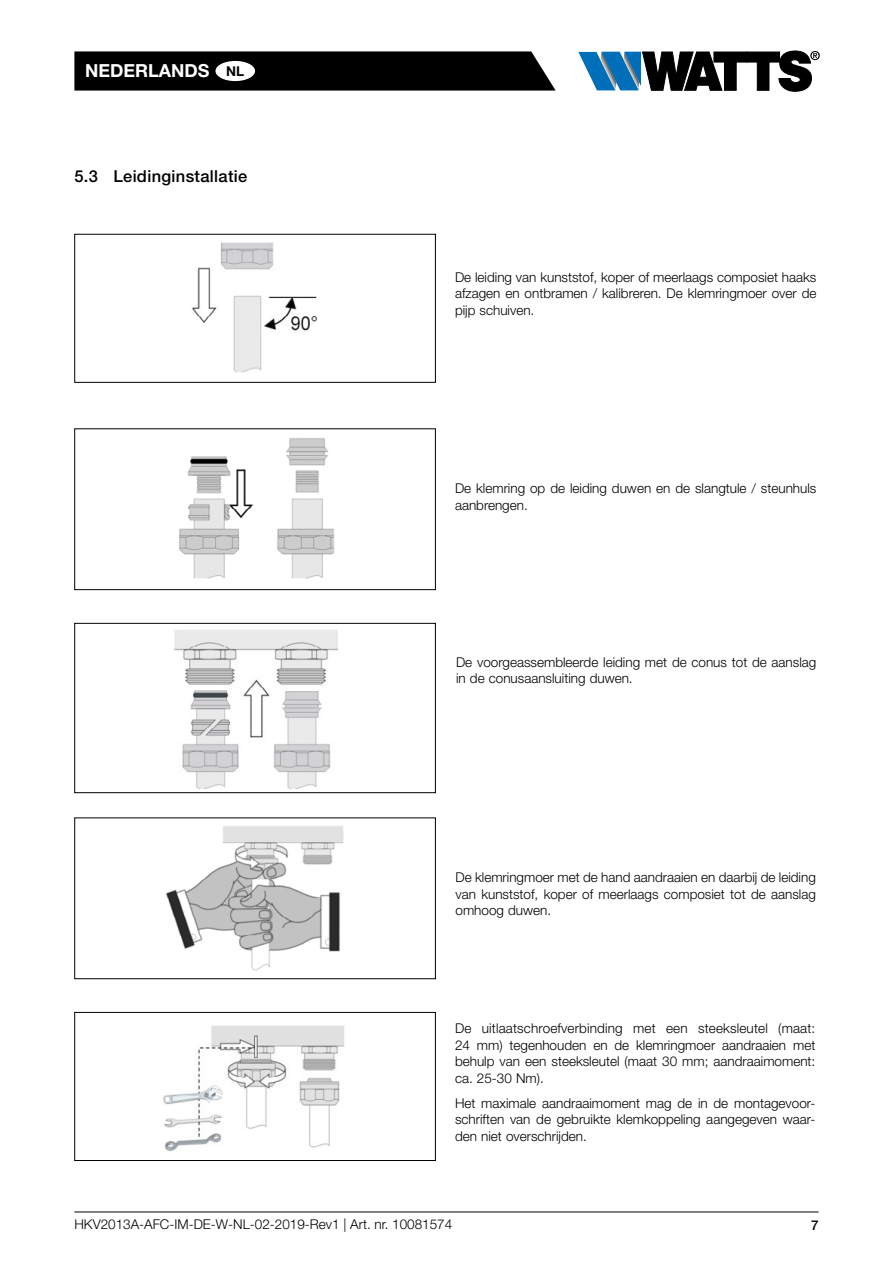
<style>
.page{position:relative;width:893px;height:1263px;background:#fff}
.page>*{position:absolute;margin:0;border:0;box-sizing:border-box;transform-origin:0 0}
.t1{font:700 18px "Helvetica Neue LT Std";color:#fff}
.t2{font:500 16.5px "Helvetica Neue LT Std";letter-spacing:.02em;color:#000}
.t3{font:300 13.5px/16.5px "Helvetica Neue LT Std";color:#000;text-align:justify}
.t4{font:500 13.5px "Helvetica Neue LT Std";color:#000}
.s1{font-size:13.5px;color:#000}
</style>
<div class="page">
<svg style="left:74px;top:51px;width:482px;height:40px;background:#0c0c0c"></svg>
<svg style="left:578px;top:51px;width:242px;height:40px"></svg>
<hr style="left:74px;top:1211px;width:745px;height:1px;background:#000">
<div style="left:215px;top:61px;width:40px;height:20px;background:#fff;border-radius:50%"></div>
<img style="left:192px;top:243px;width:126px;height:129px">
<div style="left:74px;top:234px;width:362px;height:149px;border:1px solid #000"></div>
<img style="left:179px;top:438px;width:156px;height:141px">
<div style="left:74px;top:428px;width:362px;height:162px;border:1px solid #000"></div>
<img style="left:174px;top:630px;width:164px;height:158px">
<div style="left:74px;top:623px;width:362px;height:170px;border:1px solid #000"></div>
<img style="left:166px;top:826px;width:178px;height:145px">
<div style="left:74px;top:817px;width:362px;height:162px;border:1px solid #000"></div>
<img style="left:164px;top:1025px;width:181px;height:126px">
<div style="left:74px;top:1012px;width:362px;height:149px;border:1px solid #000"></div>
<h1 class="t1" style="left:85px;top:60px;width:161px">NEDERLANDS <span class="s1">NL</span></h1>
<p class="t2" style="left:74px;top:166px;width:174px">5.3 Leidinginstallatie</p>
<p class="t3" style="left:455px;top:268px;width:363px">De leiding van kunststof, koper of meerlaags composiet haaks afzagen en ontbramen / kalibreren. De klemringmoer over de pijp schuiven.</p>
<p class="t3" style="left:455px;top:480px;width:363px">De klemring op de leiding duwen en de slangtule / steunhuls aanbrengen.</p>
<p class="t3" style="left:456px;top:653px;width:362px">De voorgeassembleerde leiding met de conus tot de aanslag in de conusaansluiting duwen.</p>
<p class="t3" style="left:456px;top:869px;width:362px">De klemringmoer met de hand aandraaien en daarbij de leiding van kunststof, koper of meerlaags composiet tot de aanslag omhoog duwen.</p>
<p class="t3" style="left:455px;top:1020px;width:362px">De uitlaatschroefverbinding met een steeksleutel (maat:<br>24 mm) tegenhouden en de klemringmoer aandraaien met behulp van een steeksleutel (maat 30 mm; aandraaimoment: ca. 25-30 Nm).</p>
<p class="t3" style="left:455px;top:1094px;width:362px">Het maximale aandraaimoment mag de in de montagevoor&shy;schriften van de gebruikte klemkoppeling aangegeven waar&shy;den niet overschrijden.</p>
<p class="t3" style="left:74px;top:1216px;width:379px">HKV2013A-AFC-IM-DE-W-NL-02-2019-Rev1 | Art. nr. 10081574</p>
<p class="t4" style="left:811px;top:1217px;width:9px">7</p>
</div>
